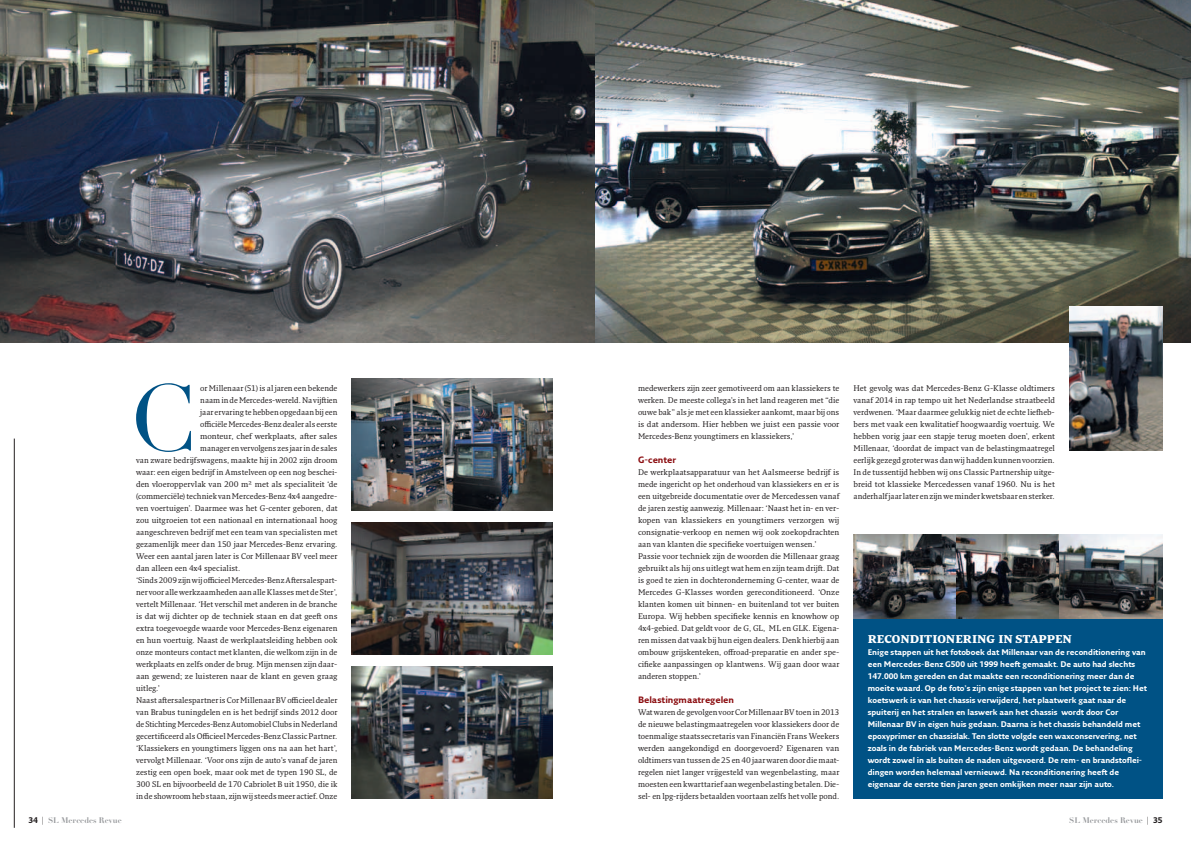
<style>
.page{position:relative;width:1191px;height:842px;background:#fff}
.page>*{position:absolute;margin:0;border:0;box-sizing:border-box;transform-origin:0 0}
.t1{font:92.3px "Didot";color:#005285}
.t2{font:900 11px "Fresco Pro";color:#fff}
.t3{font:700 9px "Fresco Sans Pro";color:#8b0d10}
.t4{font:8px/12px "Fresco Pro";color:#231f20;text-align:justify}
.t5{font:700 8px/12px "Fresco Sans Pro";letter-spacing:-.005em;color:#fff}
.t6{font:700 8px "Didot LT Std";color:#939598}
.t7{font:8px "Fresco Pro";color:#231f20;scale:.96 1}
.s1{font-family:"Fresco Sans Pro";color:#231f20}
.s2{font-family:"Fresco Sans Pro";font-weight:400;color:#231f20}
</style>
<div class="page">
<div style="left:853px;top:619px;width:309px;height:180px;background:#005285"></div>
<img style="left:0;top:0;width:1191px;height:343px">
<img style="left:351px;top:667px;width:202px;height:132px">
<img style="left:351px;top:523px;width:202px;height:132px">
<img style="left:351px;top:379px;width:202px;height:132px">
<hr style="left:14px;top:439px;width:1px;height:389px;background:#231f20">
<img style="left:853px;top:535px;width:309px;height:84px">
<img style="left:1069px;top:307px;width:93px;height:144px">
<h1 class="t1" style="left:129px;top:363px;width:68px">C</h1>
<p class="t4" style="left:200px;top:381px;width:139px">or Millenaar (51) is al jaren een bekende</p>
<p class="t4" style="left:200px;top:393px;width:139px">naam in de Mercedes-wereld. Na vijftien</p>
<p class="t4" style="left:200px;top:405px;width:139px">jaar ervaring te hebben opgedaan bij een</p>
<p class="t4" style="left:200px;top:417px;width:139px">officiële Mercedes-Benz dealer als eerste</p>
<p class="t4" style="left:200px;top:429px;width:139px">monteur, chef werkplaats, after sales</p>
<p class="t7" style="left:200px;top:443px;width:144px">manager en vervolgens zes jaar in de sales</p>
<p class="t4" style="left:136px;top:453px;width:203px">van zware bedrijfswagens, maakte hij in 2002 zijn droom</p>
<p class="t4" style="left:136px;top:465px;width:203px">waar: een eigen bedrijf in Amstelveen op een nog beschei-</p>
<p class="t4" style="left:136px;top:477px;width:203px">den vloeroppervlak van 200 m² met als specialiteit ‘de</p>
<p class="t4" style="left:136px;top:489px;width:203px">(commerciële) techniek van Mercedes-Benz 4x4 aangedre-</p>
<p class="t4" style="left:136px;top:501px;width:203px">ven voertuigen’. Daarmee was het G-center geboren, dat</p>
<p class="t4" style="left:136px;top:513px;width:203px">zou uitgroeien tot een nationaal en internationaal hoog</p>
<p class="t4" style="left:136px;top:525px;width:203px">aangeschreven bedrijf met een team van specialisten met</p>
<p class="t4" style="left:136px;top:537px;width:203px">gezamenlijk meer dan 150 jaar Mercedes-Benz ervaring.</p>
<p class="t4" style="left:136px;top:549px;width:203px">Weer een aantal jaren later is Cor Millenaar BV veel meer</p>
<p class="t4" style="left:136px;top:561px;width:106px">dan alleen een 4x4 specialist.</p>
<p class="t4" style="left:136px;top:573px;width:203px">‘Sinds 2009 zijn wij officieel Mercedes-Benz Aftersalespart-</p>
<p class="t4" style="left:136px;top:585px;width:203px">ner voor alle werkzaamheden aan alle Klasses met de Ster’,</p>
<p class="t4" style="left:136px;top:597px;width:203px">vertelt Millenaar. ‘Het verschil met anderen in de branche</p>
<p class="t4" style="left:136px;top:609px;width:203px">is dat wij dichter op de techniek staan en dat geeft ons</p>
<p class="t4" style="left:136px;top:621px;width:203px">extra toegevoegde waarde voor Mercedes-Benz eigenaren</p>
<p class="t4" style="left:136px;top:633px;width:203px">en hun voertuig. Naast de werkplaatsleiding hebben ook</p>
<p class="t4" style="left:136px;top:645px;width:203px">onze monteurs contact met klanten, die welkom zijn in de</p>
<p class="t4" style="left:136px;top:657px;width:203px">werkplaats en zelfs onder de brug. Mijn mensen zijn daar-</p>
<p class="t4" style="left:136px;top:669px;width:203px">aan gewend; ze luisteren naar de klant en geven graag</p>
<p class="t4" style="left:136px;top:681px;width:26px">uitleg.’</p>
<p class="t4" style="left:136px;top:693px;width:203px">Naast aftersalespartner is Cor Millenaar BV officieel dealer</p>
<p class="t4" style="left:136px;top:705px;width:203px">van Brabus tuningdelen en is het bedrijf sinds 2012 door</p>
<p class="t4" style="left:136px;top:717px;width:203px">de Stichting Mercedes-Benz Automobiel Clubs in Nederland</p>
<p class="t4" style="left:136px;top:729px;width:203px">gecertificeerd als Officieel Mercedes-Benz Classic Partner.</p>
<p class="t4" style="left:136px;top:741px;width:203px">‘Klassiekers en youngtimers liggen ons na aan het hart’,</p>
<p class="t4" style="left:136px;top:753px;width:203px">vervolgt Millenaar. ‘Voor ons zijn de auto’s vanaf de jaren</p>
<p class="t4" style="left:136px;top:765px;width:203px">zestig een open boek, maar ook met de typen 190 SL, de</p>
<p class="t4" style="left:136px;top:777px;width:203px">300 SL en bijvoorbeeld de 170 Cabriolet B uit 1950, die ik</p>
<p class="t4" style="left:136px;top:789px;width:203px">in de showroom heb staan, zijn wij steeds meer actief. Onze</p>
<p class="t4" style="left:638px;top:381px;width:203px">medewerkers zijn zeer gemotiveerd om aan klassiekers te werken. De meeste collega’s in het land reageren met “die ouwe bak” als je met een klassieker aankomt, maar bij ons is dat andersom. Hier hebben we juist een passie voor Mercedes-Benz youngtimers en klassiekers,’</p>
<p class="t3" style="left:638px;top:454px;width:40px">G-center</p>
<p class="t4" style="left:638px;top:465px;width:203px;text-align:left">De werkplaatsapparatuur van het Aalsmeerse bedrijf is mede ingericht op het onderhoud van klassiekers en er is een uitgebreide documentatie over de Mercedessen vanaf de jaren zestig aanwezig. Millenaar: ‘Naast het in- en ver&shy;kopen van klassiekers en youngtimers verzorgen wij consignatie-verkoop en nemen wij ook zoekopdrachten aan van klanten die specifieke voertuigen wensen.’ Passie voor techniek zijn de woorden die Millenaar graag gebruikt als hij ons uitlegt wat hem en zijn team drijft. Dat is goed te zien in dochteronderneming G-center, waar de Mercedes G-Klasses worden gereconditioneerd. ‘Onze klanten komen uit binnen- en buitenland tot ver buiten Europa. Wij hebben specifieke kennis en knowhow op 4x4-gebied. Dat geldt voor de G, GL, ML en GLK. Eigena&shy;ren missen dat vaak bij hun eigen dealers. Denk hierbij aan ombouw grijskenteken, offroad-preparatie en ander spe&shy;cifieke aanpassingen op klantwens. Wij gaan door waar anderen stoppen.’</p>
<p class="t3" style="left:638px;top:694px;width:98px">Belastingmaatregelen</p>
<p class="t4" style="left:638px;top:705px;width:203px">Wat waren de gevolgen voor Cor Millenaar BV toen in 2013 de nieuwe belastingmaatregelen voor klassiekers door de toenmalige staatssecretaris van Financiën Frans Weekers werden aangekondigd en doorgevoerd? Eigenaren van oldtimers van tussen de 25 en 40 jaar waren door die maat&shy;regelen niet langer vrijgesteld van wegenbelasting, maar moesten een kwarttarief aan wegenbelasting betalen. Die&shy;sel- en lpg-rijders betaalden voortaan zelfs het volle pond.</p>
<p class="t4" style="left:853px;top:381px;width:203px">Het gevolg was dat Mercedes-Benz G-Klasse oldtimers vanaf 2014 in rap tempo uit het Nederlandse straatbeeld verdwenen. ‘Maar daarmee gelukkig niet de echte liefheb&shy;bers met vaak een kwalitatief hoogwaardig voertuig. We hebben vorig jaar een stapje terug moeten doen’, erkent Millenaar, ‘doordat de impact van de belastingmaatregel eerlijk gezegd groter was dan wij hadden kunnen voorzien.<br>In de tussentijd hebben wij ons Classic Partnership uitge&shy;breid tot klassieke Mercedessen vanaf 1960. Nu is het anderhalf jaar later en zijn we minder kwetsbaar en sterker.</p>
<h2 class="t2" style="left:867px;top:632px;width:206px">RECONDITIONERING IN STAPPEN</h2>
<p class="t5" style="left:867px;top:646px;width:281px">Enige stappen uit het fotoboek dat Millenaar van de reconditionering van een Mercedes-Benz G500 uit 1999 heeft gemaakt. De auto had slechts 147.000 km gereden en dat maakte een reconditionering meer dan de moeite waard. Op de foto’s zijn enige stappen van het project te zien: H et koetswerk is van het chassis verwijderd, het plaatwerk gaat naar de spuiterij en het stralen en laswerk aan het chassis wordt door Cor Millenaar BV in eigen huis gedaan. Daarna is het chassis behandeld met epoxyprimer en chassislak. Ten slotte volgde een waxconservering, net zoals in de fabriek van Mercedes-Benz wordt gedaan. De behandeling wordt zowel in als buiten de naden uitgevoerd. De rem- en brandstoflei&shy;dingen worden helemaal vernieuwd. Na reconditionering heeft de eigenaar de eerste tien jaren geen omkijken meer naar zijn auto.</p>
<p class="t6" style="left:28px;top:815px;width:95px"><span class="s1">34</span> <span class="s2">|</span> SL Mercedes Revue</p>
<p class="t6" style="left:1069px;top:815px;width:95px">SL Mercedes Revue <span class="s2">|</span> <span class="s1">35</span></p>
</div>
